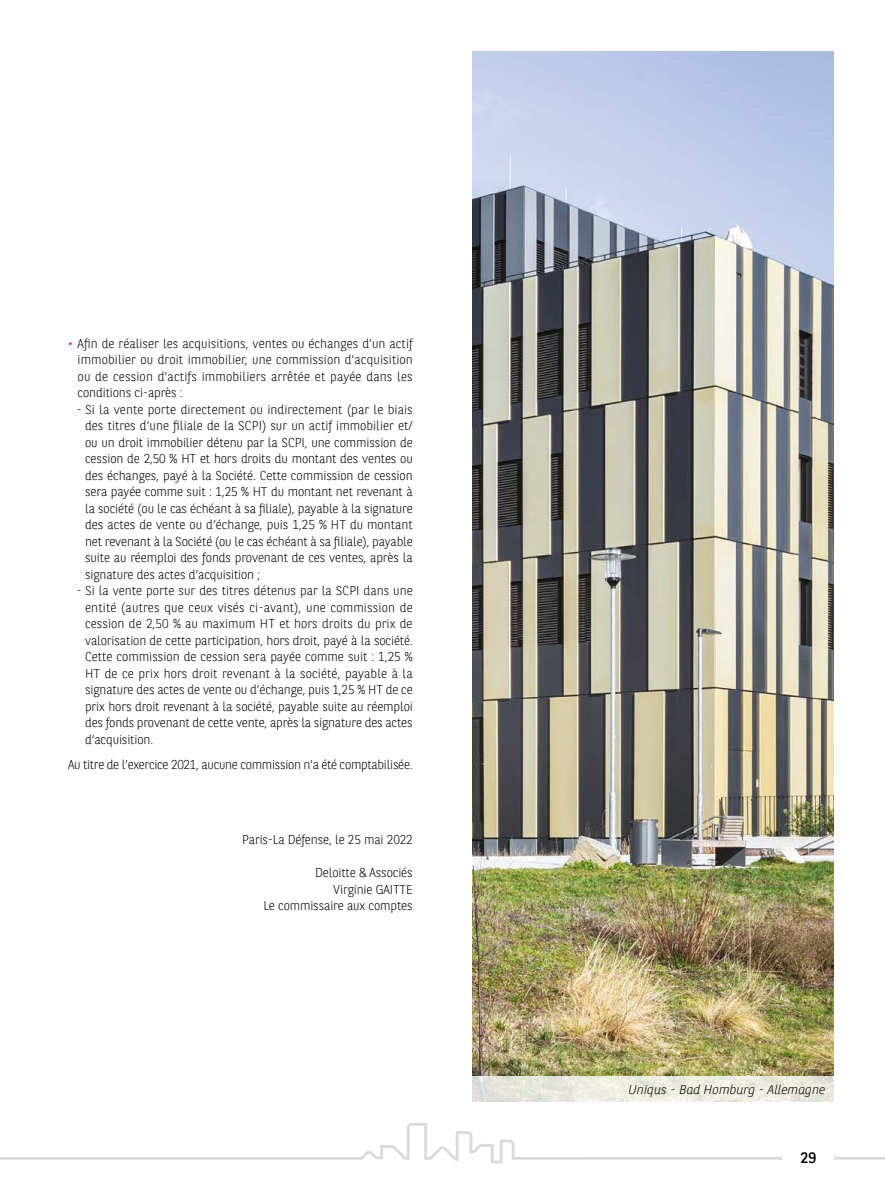
<style>
.page{position:relative;width:885px;height:1191px;background:#fff}
.page>*{position:absolute;margin:0;border:0;box-sizing:border-box;transform-origin:0 0}
.t1{font:15px "BNPP Sans";color:#000}
.t2{font:300 12.75px/16.5px "BNPP Sans";letter-spacing:-.01em;color:#000;text-align:justify}
.t3{font:italic 300 12.75px "BNPP Sans";color:#000}
.s1{color:#e6007d}
</style>
<div class="page">
<svg style="left:0;top:1123px;width:884px;height:40px"></svg>
<img style="left:472px;top:51px;width:361px;height:1025px">
<div style="left:782px;top:1140px;width:51px;height:34px;background:#fff"></div>
<svg style="left:472px;top:1076px;width:361px;height:25px;background:#ebeadf"></svg>
<p class="t2" style="left:78px;top:334px;width:336px;text-indent:-10px"><span class="s1">•</span> Afin de réaliser les acquisitions, ventes ou échanges d’un actif immobilier ou droit immobilier, une commission d’acquisition ou de cession d’actifs immobiliers arrêtée et payée dans les conditions ci-après :</p>
<p class="t2" style="left:85px;top:401px;width:329px;text-indent:-9px">- Si la vente porte directement ou indirectement (par le biais des titres d’une filiale de la SCPI) sur un actif immobilier et/ ou un droit immobilier détenu par la SCPI, une commission de cession de 2,50 % HT et hors droits du montant des ventes ou des échanges, payé à la Société. Cette commission de cession sera payée comme suit : 1,25 % HT du montant net revenant à la société (ou le cas échéant à sa filiale), payable à la signature des actes de vente ou d’échange, puis 1,25 % HT du montant net revenant à la Société (ou le cas échéant à sa filiale), payable suite au réemploi des fonds provenant de ces ventes, après la signature des actes d’acquisition ;</p>
<p class="t2" style="left:85px;top:583px;width:329px;text-indent:-9px">- Si la vente porte sur des titres détenus par la SCPI dans une entité (autres que ceux visés ci-avant), une commission de cession de 2,50 % au maximum HT et hors droits du prix de valorisation de cette participation, hors droit, payé à la société.<br>Cette commission de cession sera payée comme suit : 1,25 % HT de ce prix hors droit revenant à la société, payable à la signature des actes de vente ou d’échange, puis 1,25 % HT de ce prix hors droit revenant à la société, payable suite au réemploi des fonds provenant de cette vente, après la signature des actes d’acquisition.</p>
<p class="t2" style="left:68px;top:756px;width:346px">Au titre de l’exercice 2021, aucune commission n’a été comptabilisée.</p>
<p class="t2" style="left:242px;top:831px;width:172px">Paris-La Défense, le 25 mai 2022</p>
<p class="t2" style="left:263px;top:864px;width:151px;text-align:right">Deloitte &amp; Associés<br>Virginie GAITTE<br>Le commissaire aux comptes</p>
<p class="t3" style="left:628px;top:1084px;width:198px">Uniqus - Bad Homburg - Allemagne</p>
<p class="t1" style="left:800px;top:1149px;width:17px">29</p>
</div>
